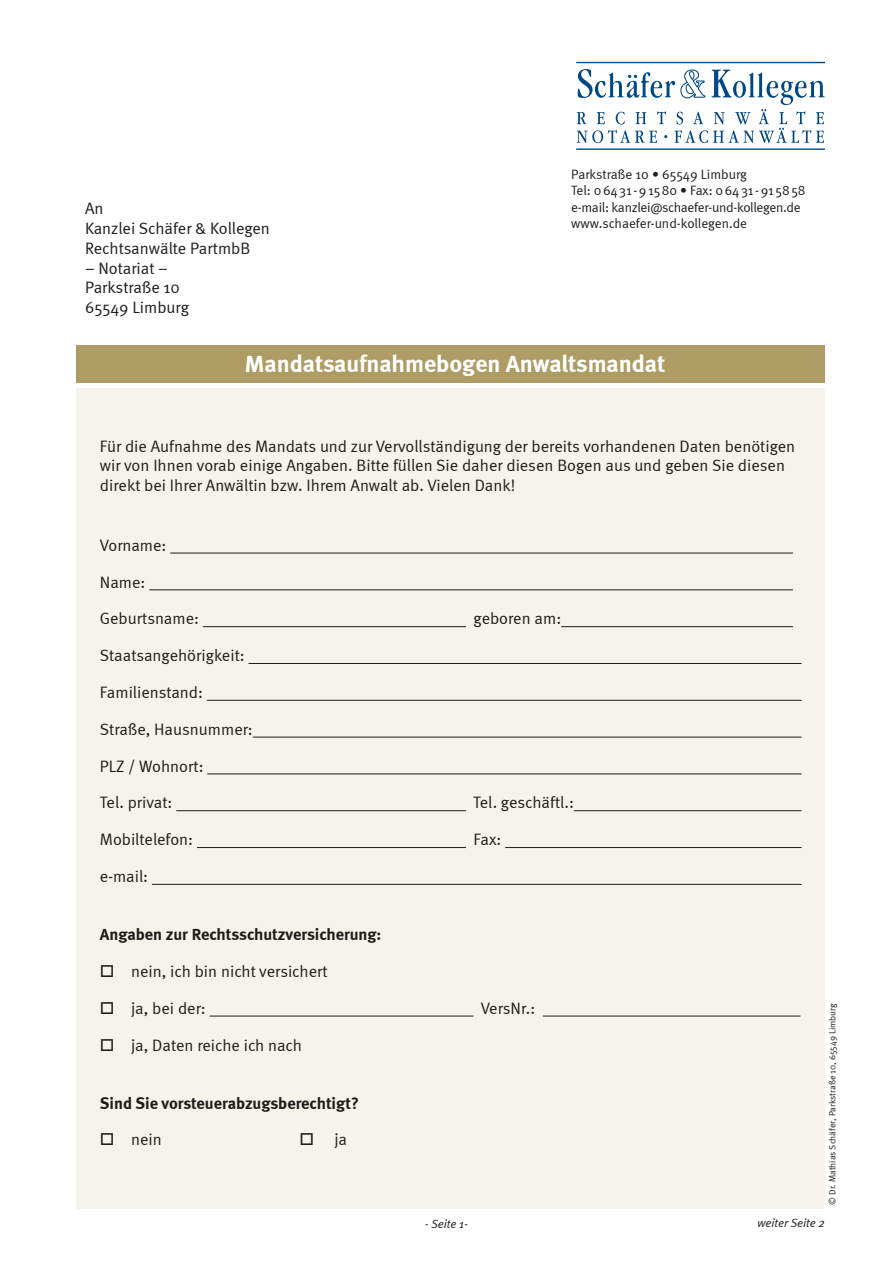
<style>
.page{position:relative;width:893px;height:1263px;background:#fff}
.page>*{position:absolute;margin:0;border:0;box-sizing:border-box;transform-origin:0 0}
.t1{font:700 24px "Meta";color:#fff}
.Fließtext{font:16.5px/19.8px "Meta Normal";color:#1d1d1b}
.Überschrift{font:700 16.5px "Meta";color:#1d1d1b}
.t2{font:13.5px/16.2px "Meta Normal";letter-spacing:-.005em;color:#1d1d1b}
.Fließtext-2{font:italic 12px "Meta Normal";letter-spacing:-.005em;color:#1d1d1b}
.Fließtext-3{font:9px "Meta Normal";color:#1d1d1b}
</style>
<div class="page">
<div style="left:77px;top:388px;width:748px;height:821px;background:#f6f3ec"></div>
<div style="left:77px;top:345px;width:748px;height:38px;background:#af9b64"></div>
<hr style="left:576px;top:62px;width:249px;height:1px;background:#004885">
<hr style="left:576px;top:148px;width:249px;height:2px;background:#004885">
<svg style="left:577px;top:69px;width:248px;height:74px"></svg>
<hr style="left:170px;top:553px;width:623px;height:1px;background:#1d1d1b">
<hr style="left:149px;top:590px;width:644px;height:1px;background:#1d1d1b">
<hr style="left:203px;top:626px;width:263px;height:1px;background:#1d1d1b">
<hr style="left:561px;top:626px;width:232px;height:1px;background:#1d1d1b">
<hr style="left:248px;top:663px;width:553px;height:1px;background:#1d1d1b">
<hr style="left:207px;top:700px;width:594px;height:1px;background:#1d1d1b">
<hr style="left:253px;top:737px;width:548px;height:1px;background:#1d1d1b">
<hr style="left:207px;top:774px;width:594px;height:1px;background:#1d1d1b">
<hr style="left:176px;top:810px;width:290px;height:1px;background:#1d1d1b">
<hr style="left:574px;top:810px;width:227px;height:1px;background:#1d1d1b">
<hr style="left:197px;top:847px;width:269px;height:1px;background:#1d1d1b">
<hr style="left:505px;top:847px;width:296px;height:1px;background:#1d1d1b">
<hr style="left:152px;top:884px;width:649px;height:1px;background:#1d1d1b">
<hr style="left:210px;top:1016px;width:263px;height:1px;background:#1d1d1b">
<hr style="left:543px;top:1016px;width:257px;height:1px;background:#1d1d1b">
<p class="Fließtext" style="left:85px;top:198px;width:186px">An<br>Kanzlei Schäfer &amp; Kollegen<br>Rechtsanwälte PartmbB</p>
<p class="Fließtext" style="left:85px;top:258px;width:84px">– Notariat –</p>
<p class="Fließtext" style="left:85px;top:278px;width:96px">Parkstraße 10</p>
<p class="Fließtext" style="left:85px;top:297px;width:105px">65549 Limburg</p>
<p class="t2" style="left:571px;top:166px;width:177px">Parkstraße 10 • 65549 Limburg</p>
<p class="t2" style="left:571px;top:182px;width:236px">Tel: 06431 -91580 • Fax: 06431 -915858 e-mail: kanzlei@schaefer-und-kollegen.de</p>
<p class="t2" style="left:571px;top:215px;width:177px">www.schaefer-und-kollegen.de</p>
<p class="t1" style="left:245px;top:349px;width:422px">Mandatsaufnahmebogen Anwaltsmandat</p>
<p class="Fließtext" style="left:100px;top:436px;width:697px">Für die Aufnahme des Mandats und zur Vervollständigung der bereits vorhandenen Daten benötigen wir von Ihnen vorab einige Angaben. Bitte füllen Sie daher diesen Bogen aus und geben Sie diesen direkt bei Ihrer Anwältin bzw. Ihrem Anwalt ab. Vielen Dank!</p>
<p class="Fließtext" style="left:100px;top:535px;width:68px">Vorname:</p>
<p class="Fließtext" style="left:100px;top:572px;width:47px">Name:</p>
<p class="Fließtext" style="left:100px;top:608px;width:101px">Geburtsname:</p>
<p class="Fließtext" style="left:474px;top:608px;width:89px">geboren am:</p>
<p class="Fließtext" style="left:100px;top:645px;width:146px">Staatsangehörigkeit:</p>
<p class="Fließtext" style="left:100px;top:682px;width:105px">Familienstand:</p>
<p class="Fließtext" style="left:100px;top:719px;width:154px">Straße, Hausnummer:</p>
<p class="Fließtext" style="left:100px;top:756px;width:105px">PLZ / Wohnort:</p>
<p class="Fließtext" style="left:100px;top:792px;width:74px">Tel. privat:</p>
<p class="Fließtext" style="left:473px;top:792px;width:102px">Tel. geschäftl.:</p>
<p class="Fließtext" style="left:100px;top:829px;width:95px">Mobiltelefon:</p>
<p class="Fließtext" style="left:474px;top:829px;width:29px">Fax:</p>
<p class="Fließtext" style="left:100px;top:866px;width:50px">e-mail:</p>
<p class="Überschrift" style="left:100px;top:924px;width:283px">Angaben zur Rechtsschutzversicherung:</p>
<p class="Fließtext" style="left:100px;top:961px;width:229px">□ nein, ich bin nicht versichert</p>
<p class="Fließtext" style="left:100px;top:998px;width:107px">□ ja, bei der:</p>
<p class="Fließtext" style="left:481px;top:998px;width:56px">VersNr.:</p>
<p class="Fließtext" style="left:100px;top:1035px;width:204px">□ ja, Daten reiche ich nach</p>
<p class="Überschrift" style="left:100px;top:1093px;width:260px">Sind Sie vorsteuerabzugsberechtigt?</p>
<p class="Fließtext" style="left:100px;top:1129px;width:63px">□ nein</p>
<p class="Fließtext" style="left:299px;top:1129px;width:49px">□ ja</p>
<p class="Fließtext-2" style="left:425px;top:1217px;width:45px">- Seite 1-</p>
<p class="Fließtext-3" style="left:827px;top:1205px;width:203px;rotate:-90deg">© Dr. Mathias Schäfer, Parkstraße 10, 65549 Limburg</p>
<p class="Fließtext-2" style="left:758px;top:1215px;width:69px">weiter Seite 2</p>
</div>
